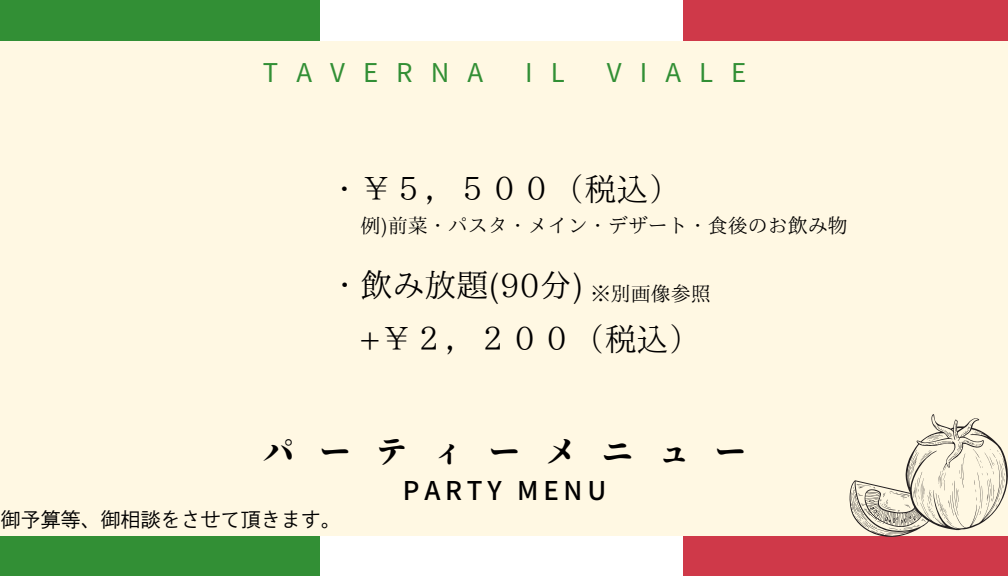
<style>
.page{position:relative;width:1008px;height:576px;background:#fff8e3}
.page>*{position:absolute;margin:0;border:0;box-sizing:border-box;transform-origin:0 0}
.t1{font:32px "IP Aex Mincho";color:#000}
.t2{font:31.2px "Soukou Mincho";letter-spacing:.8em;color:#000}
.t3{font:26px "Noto Sans JP";letter-spacing:.7em;color:#328f35}
.t4{font:500 26px "Noto Sans JP";letter-spacing:.185em;color:#000}
.t5{font:20px "IP Aex Mincho";color:#000}
.t6{font:20px "DMT Shuei Go Kin Std L";color:#000}
</style>
<div class="page">
<div style="left:0;top:0;width:320px;height:41px;background:#328f35"></div>
<div style="left:320px;top:0;width:363px;height:41px;background:#fff"></div>
<div style="left:683px;top:0;width:325px;height:41px;background:#cf3949"></div>
<div style="left:0;top:536px;width:320px;height:40px;background:#328f35"></div>
<div style="left:320px;top:536px;width:363px;height:40px;background:#fff"></div>
<div style="left:683px;top:536px;width:325px;height:40px;background:#cf3949"></div>
<svg style="left:849px;top:414px;width:159px;height:123px"></svg>
<h4 class="t3" style="left:263px;top:52px;width:222px">TAVERNA</h4>
<h4 class="t3" style="left:525px;top:52px;width:41px">I L</h4>
<h4 class="t3" style="left:607px;top:52px;width:141px">VIALE</h4>
<h2 class="t1" style="left:329px;top:173px;width:354px">・￥５，５００（税込）</h2>
<h1 class="t5" style="left:361px;top:215px;width:489px">例)前菜・パスタ・メイン・デザート・食後のお飲み物</h1>
<p class="t1" style="left:329px;top:269px;width:256px">・飲み放題(90分)</p>
<h2 class="t1" style="left:359px;top:322px;width:343px">+￥２，２００（税込）</h2>
<h3 class="t5" style="left:591px;top:284px;width:122px">※別画像参照</h3>
<h2 class="t2" style="left:263px;top:435px;width:485px">パーティーメニュー</h2>
<p class="t4" style="left:403px;top:470px;width:205px">PARTY MENU</p>
<p class="t6" style="left:1px;top:510px;width:342px">御予算等、御相談をさせて頂きます。</p>
</div>
